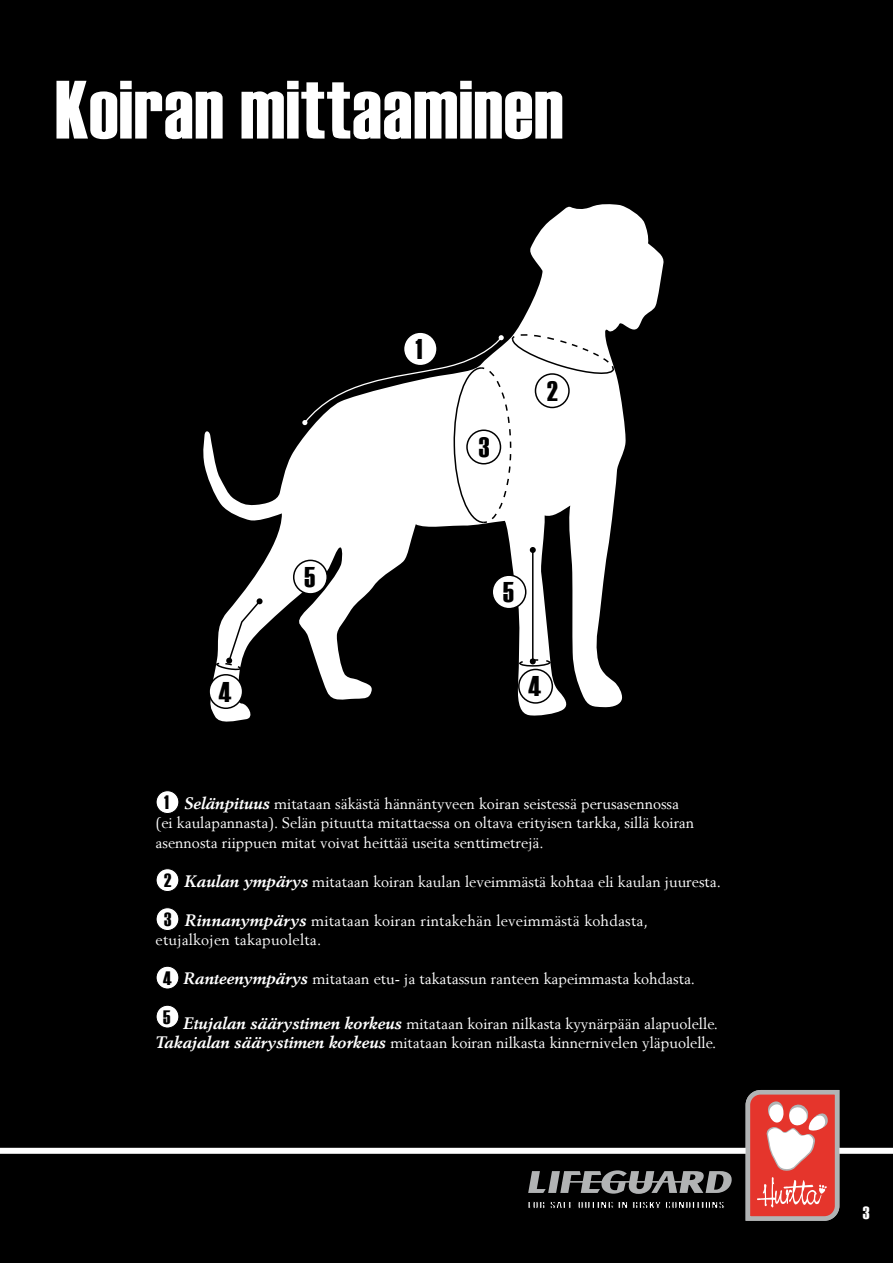
<style>
.page{position:relative;width:893px;height:1263px;background:#000}
.page>*{position:absolute;margin:0;border:0;box-sizing:border-box;transform-origin:0 0}
.t1{font:82.5px "Haettenschweiler";letter-spacing:.01em;color:#fff}
.t2{font:28.5px "Haettenschweiler";color:#000}
.t3{font:18px "Haettenschweiler";color:#fff}
.t4{font:15px/19.5px "Berling LT";color:#fff}
.s1{font-family:"Haettenschweiler";font-size:19.35px;color:#000}
.s2{font-weight:700;font-style:italic;font-size:16.5px}
</style>
<div class="page">
<svg style="left:528px;top:1201px;width:196px;height:8px"></svg>
<svg style="left:528px;top:1170px;width:204px;height:24px"></svg>
<div style="left:0;top:1148px;width:893px;height:6px;background:#fff"></div>
<svg style="left:203px;top:204px;width:461px;height:518px"></svg>
<div style="left:403px;top:331px;width:35px;height:35px;border:2px solid #000;border-radius:50%"></div>
<svg style="left:302px;top:334px;width:313px;height:190px"></svg>
<div style="left:535px;top:374px;width:34px;height:33px;background:#fff;border-radius:50%"></div>
<div style="left:535px;top:373px;width:35px;height:35px;border:2px solid #000;border-radius:50%"></div>
<div style="left:467px;top:430px;width:33px;height:34px;background:#fff;border-radius:50%"></div>
<div style="left:466px;top:429px;width:35px;height:35px;border:2px solid #000;border-radius:50%"></div>
<div style="left:209px;top:675px;width:34px;height:33px;background:#fff;border-radius:50%"></div>
<div style="left:208px;top:674px;width:35px;height:35px;border:2px solid #000;border-radius:50%"></div>
<div style="left:519px;top:669px;width:33px;height:34px;background:#fff;border-radius:50%"></div>
<div style="left:518px;top:669px;width:35px;height:35px;border:2px solid #000;border-radius:50%"></div>
<div style="left:492px;top:575px;width:34px;height:34px;background:#fff;border-radius:50%"></div>
<div style="left:491px;top:574px;width:35px;height:35px;border:2px solid #000;border-radius:50%"></div>
<hr style="left:532px;top:550px;width:1px;height:111px;background:#000">
<svg style="left:530px;top:547px;width:6px;height:6px"></svg>
<svg style="left:518px;top:658px;width:33px;height:9px"></svg>
<svg style="left:215px;top:598px;width:48px;height:73px"></svg>
<div style="left:294px;top:560px;width:33px;height:34px;background:#fff;border-radius:50%"></div>
<div style="left:293px;top:560px;width:35px;height:35px;border:2px solid #000;border-radius:50%"></div>
<svg style="left:743px;top:1090px;width:96px;height:130px;background:#d86e69"></svg>
<div style="left:156px;top:791px;width:23px;height:22px;background:#fff;border-radius:50%"></div>
<div style="left:156px;top:790px;width:23px;height:24px;border:1px solid #000;border-radius:50%"></div>
<div style="left:156px;top:869px;width:23px;height:22px;background:#fff;border-radius:50%"></div>
<div style="left:156px;top:868px;width:23px;height:24px;border:1px solid #000;border-radius:50%"></div>
<div style="left:156px;top:908px;width:23px;height:22px;background:#fff;border-radius:50%"></div>
<div style="left:156px;top:907px;width:23px;height:24px;border:1px solid #000;border-radius:50%"></div>
<div style="left:156px;top:966px;width:23px;height:23px;background:#fff;border-radius:50%"></div>
<div style="left:156px;top:966px;width:23px;height:23px;border:1px solid #000;border-radius:50%"></div>
<div style="left:156px;top:1005px;width:23px;height:23px;background:#fff;border-radius:50%"></div>
<div style="left:156px;top:1005px;width:23px;height:23px;border:1px solid #000;border-radius:50%"></div>
<h1 class="t1" style="left:55px;top:54px;width:510px">Koiran mittaaminen</h1>
<h2 class="t2" style="left:304px;top:558px;width:12px">5</h2>
<h2 class="t2" style="left:415px;top:330px;width:8px">1</h2>
<h2 class="t2" style="left:479px;top:428px;width:12px">3</h2>
<h2 class="t2" style="left:547px;top:372px;width:12px">2</h2>
<h2 class="t2" style="left:503px;top:573px;width:12px">5</h2>
<h2 class="t2" style="left:219px;top:672px;width:14px">4</h2>
<h2 class="t2" style="left:528px;top:667px;width:14px">4</h2>
<p class="t4" style="left:156px;top:793px;width:540px;text-indent:9px"><span class="s1">1</span> <span class="s2">Selänpituus</span> mitataan säkästä hännäntyveen koiran seistessä perusasennossa (ei kaulapannasta). Selän pituutta mitattaessa on oltava erityisen tarkka, sillä koiran asennosta riippuen mitat voivat heittää useita senttimetrejä.</p>
<p class="t4" style="left:164px;top:871px;width:558px"><span class="s1">2</span> <span class="s2">Kaulan ympärys</span> mitataan koiran kaulan leveimmästä kohtaa eli kaulan juuresta.</p>
<p class="t4" style="left:156px;top:910px;width:494px;text-indent:9px"><span class="s1">3</span> <span class="s2">Rinnanympärys</span> mitataan koiran rintakehän leveimmästä kohdasta, etujalkojen takapuolelta.</p>
<p class="t4" style="left:163px;top:969px;width:534px"><span class="s1">4</span> <span class="s2">Ranteenympärys</span> mitataan etu- ja takatassun ranteen kapeimmasta kohdasta.</p>
<p class="t4" style="left:156px;top:1013px;width:564px;text-align:center"><sup>5</sup> <span class="s2">Etujalan säärystimen korkeus</span> mitataan koiran nilkasta kyynärpään alapuolelle.<br><span class="s2">Takajalan säärystimen korkeus</span> mitataan koiran nilkasta kinnernivelen yläpuolelle.</p>
<p class="t3" style="left:863px;top:1200px;width:8px">3</p>
</div>
